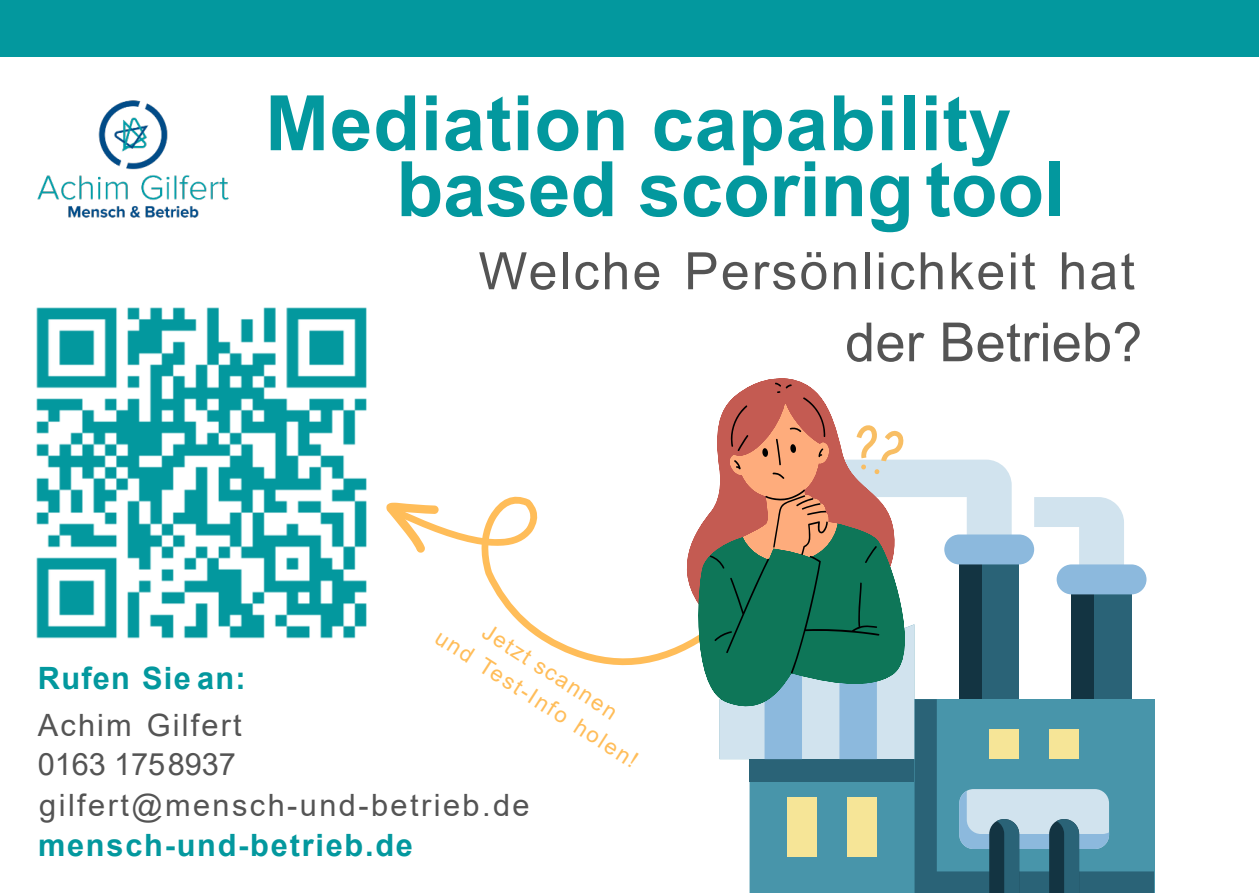
<style>
.page{position:relative;width:1259px;height:893px;background:#fff}
.page>*{position:absolute;margin:0;border:0;box-sizing:border-box;transform-origin:0 0}
.t1{font:700 76.5px/66px "Arial";letter-spacing:.01em;color:#03989e}
.t2{font:54px "Arial";letter-spacing:.005em;color:#545454}
.t3{font:51.6px "Arial";letter-spacing:.045em;color:#545454}
.t4{font:30.6px "Arial";letter-spacing:.08em;color:#545454}
.t5{font:700 30.6px "Arial";letter-spacing:.055em;color:#03989e}
.t6{font:30.6px "Arial";letter-spacing:-.005em;color:#545454}
.t7{font:22.5px/29.7px "Arial";color:#ffbd59;text-align:center}
</style>
<div class="page">
<div style="left:0;top:0;width:1259px;height:57px;background:#03989e"></div>
<div style="left:959px;top:557px;width:60px;height:150px;background:#2a6377"></div>
<div style="left:1071px;top:587px;width:60px;height:120px;background:#2a6377"></div>
<div style="left:1071px;top:587px;width:23px;height:120px;background:#133442"></div>
<svg style="left:914px;top:699px;width:240px;height:194px;background:#428ca1"></svg>
<svg style="left:719px;top:759px;width:195px;height:134px;fill:#4895aa"></svg>
<div style="left:959px;top:789px;width:150px;height:60px;background:#d1e3ee;border-radius:14px"></div>
<div style="left:989px;top:729px;width:30px;height:30px;background:#f6e597"></div>
<svg style="left:959px;top:791px;width:150px;height:102px"></svg>
<div style="left:1049px;top:729px;width:30px;height:30px;background:#f6e597"></div>
<div style="left:749px;top:759px;width:165px;height:23px;background:#2a6377"></div>
<div style="left:787px;top:797px;width:30px;height:59px;background:#f6e597"></div>
<div style="left:847px;top:797px;width:30px;height:59px;background:#f6e597"></div>
<svg style="left:1034px;top:497px;width:90px;height:67px"></svg>
<div style="left:944px;top:534px;width:90px;height:30px;background:#8cb9dd;border-radius:15px"></div>
<div style="left:1056px;top:564px;width:90px;height:30px;background:#8cb9dd;border-radius:15px"></div>
<svg style="left:391px;top:496px;width:298px;height:170px"></svg>
<svg style="left:386px;top:503px;width:52px;height:50px"></svg>
<svg style="left:668px;top:378px;width:135px;height:270px"></svg>
<svg style="left:709px;top:383px;width:117px;height:21px;fill:#c45b52"></svg>
<svg style="left:689px;top:404px;width:322px;height:355px"></svg>
<img style="left:36px;top:307px;width:331px;height:332px">
<img style="left:37px;top:100px;width:192px;height:118px">
<h1 class="t1" style="left:396px;top:97px;width:670px;text-indent:-131px">Mediation capability based scoringtool</h1>
<p class="t5" style="left:38px;top:667px;width:209px">Rufen Sie an:</p>
<p class="t4" style="left:38px;top:714px;width:205px">Achim Gilfert</p>
<p class="t6" style="left:38px;top:752px;width:200px">0163 1758937</p>
<h3 class="t3" style="left:478px;top:252px;width:658px">Welche Persönlichkeit hat</h3>
<h2 class="t2" style="left:845px;top:322px;width:299px">der Betrieb?</h2>
<p class="t7" style="left:461px;top:599px;width:237px;rotate:33deg">Jetzt scannen<br>und Test-Info holen!</p>
<p class="t4" style="left:39px;top:794px;width:492px">gilfert@mensch-und-betrieb.de</p>
<p class="t5" style="left:38px;top:833px;width:376px">mensch-und-betrieb.de</p>
</div>
